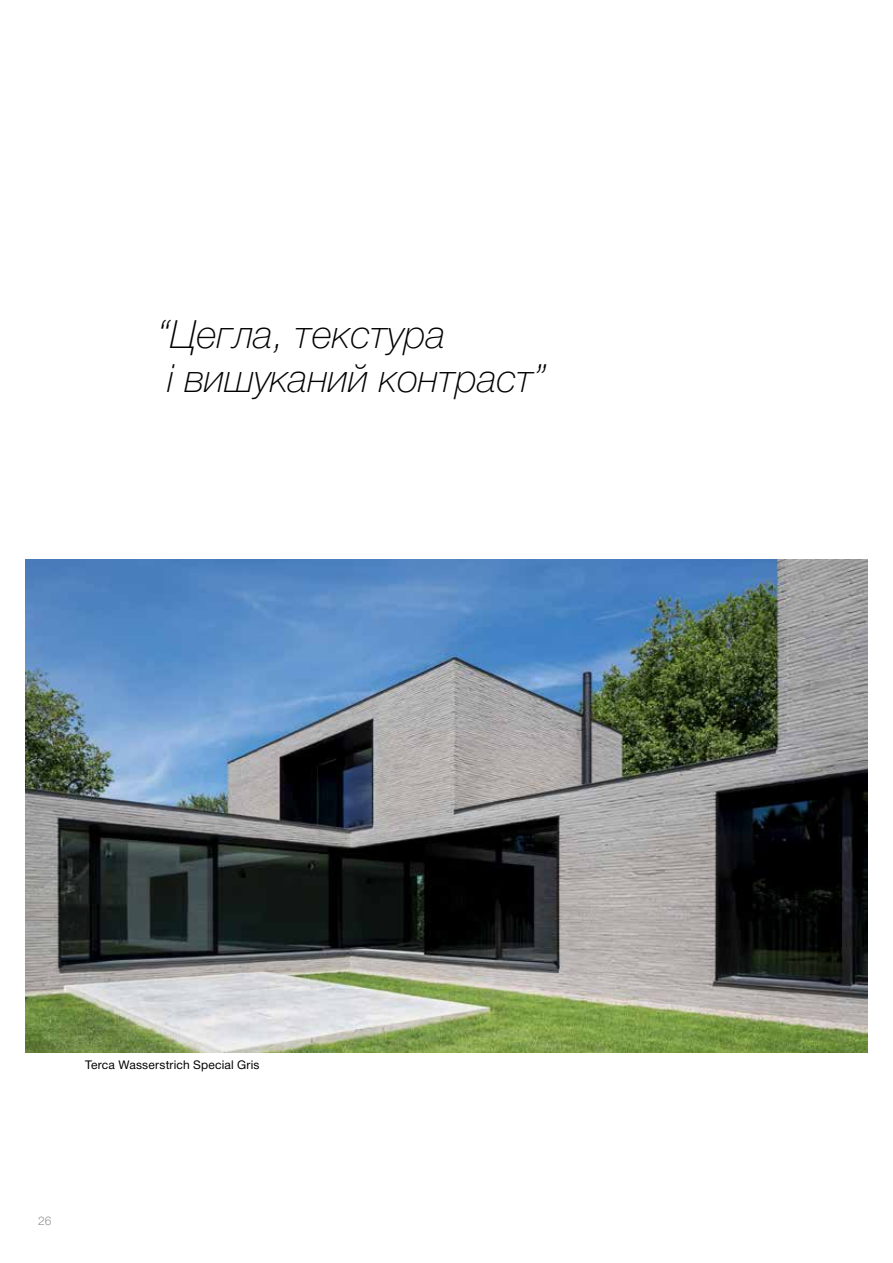
<style>
.page{position:relative;width:893px;height:1263px;background:#fff}
.page>*{position:absolute;margin:0;border:0;box-sizing:border-box;transform-origin:0 0}
.t1{font:italic 100 39px/43.5px "Helvetica Neue Cyr";color:#000}
.t2{font:12px "Helvetica Neue Cyr";letter-spacing:.015em;color:#000}
.t3{font:300 12px "Helvetica Neue Cyr";color:#919291}
</style>
<div class="page">
<img style="left:26px;top:560px;width:841px;height:492px">
<p class="t1" style="left:158px;top:313px;width:390px">“Цегла, текстура<br>і вишуканий контраст”</p>
<p class="t2" style="left:85px;top:1058px;width:176px">Terca Wasserstrich Special Gris</p>
<p class="t3" style="left:38px;top:1214px;width:15px">26</p>
</div>
